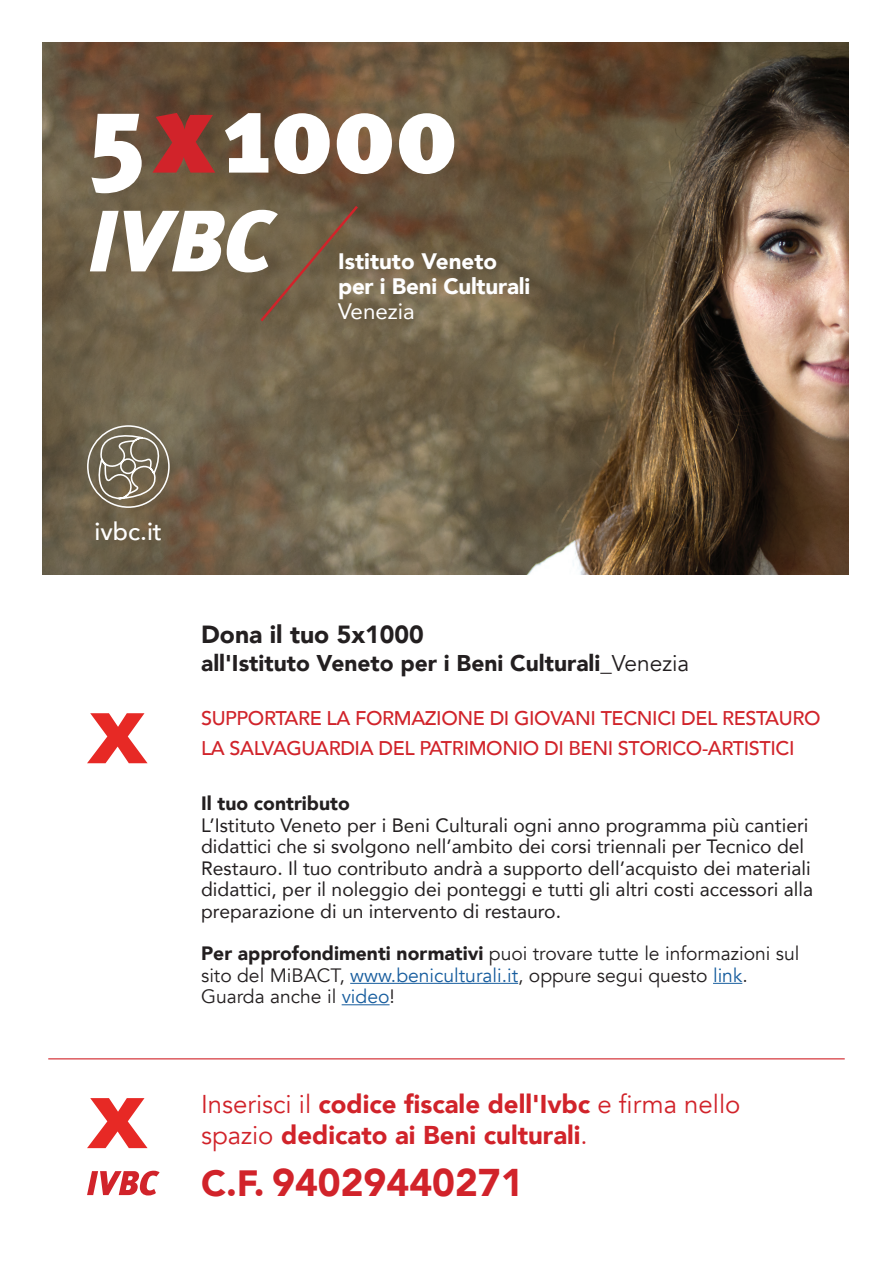
<style>
.page{position:relative;width:893px;height:1263px;background:#fff}
.page>*{position:absolute;margin:0;border:0;box-sizing:border-box;transform-origin:0 0}
.t1{font:900 111.75px "Meta Plus";color:#fff}
.t2{font:italic 900 87px "Meta Plus";color:#fff}
.t3{font:900 38.55px "Avenir";color:#d1232a}
.t4{font:900 25.8px/30.9px "Avenir";color:#d1232a}
.t5{font:500 24.9px "Avenir";color:#fff}
.t6{font:900 24.75px "Avenir";color:#231f20}
.t7{font:900 22.8px "Avenir";color:#231f20}
.t8{font:900 22.35px/24.9px "Avenir";letter-spacing:-.01em;color:#fff}
.t9{font:22.35px "Avenir";color:#fff}
.t10{font:500 19.8px/30.6px "Avenir";letter-spacing:-.02em;color:#d1232a}
.t11{font:19.35px/21.5px "Avenir";color:#231f20}
.t12{font:19.35px/21.5px "Avenir";color:#231f20}
.t13{font:900 19.35px "Avenir";color:#231f20}
.s1{color:#d1232a}
.s2{font-weight:400}
.s3{font-weight:900}
.s4{color:#175d9e}
.s5{font-size:36.45px}
</style>
<div class="page">
<img style="left:43px;top:43px;width:805px;height:531px">
<svg style="left:258px;top:203px;width:102px;height:121px;background:#736048"></svg>
<svg style="left:86px;top:424px;width:84px;height:85px;background:#847b67"></svg>
<hr style="left:350px;top:983px;width:168px;height:1px;background:#175d9e">
<svg style="left:713px;top:983px;width:29px;height:1px"></svg>
<hr style="left:342px;top:1004px;width:48px;height:1px;background:#175d9e">
<svg style="left:87px;top:1098px;width:61px;height:50px"></svg>
<svg style="left:87px;top:713px;width:61px;height:50px"></svg>
<svg style="left:87px;top:1171px;width:73px;height:24px"></svg>
<hr style="left:48px;top:1058px;width:797px;height:1px;background:#d1232a">
<h1 class="t1" style="left:91px;top:68px;width:368px">5<span class="s1">x</span>1000</h1>
<h2 class="t2" style="left:87px;top:191px;width:185px">IVBC</h2>
<p class="t8" style="left:338px;top:248px;width:194px">Istituto Veneto per i Beni Culturali</p>
<p class="t9" style="left:338px;top:293px;width:78px">Venezia</p>
<p class="t5" style="left:95px;top:510px;width:69px">ivbc.it</p>
<p class="t6" style="left:201px;top:613px;width:224px">Dona il tuo 5x1000</p>
<p class="t7" style="left:201px;top:643px;width:490px">all'Istituto Veneto per i Beni Culturali_<span class="s2">Venezia</span></p>
<p class="t10" style="left:201px;top:701px;width:621px">SUPPORTARE LA FORMAZIONE DI GIOVANI TECNICI DEL RESTAURO<br>LA SALVAGUARDIA DEL PATRIMONIO DI BENI STORICO-ARTISTICI</p>
<p class="t13" style="left:201px;top:787px;width:150px">Il tuo contributo</p>
<p class="t11" style="left:201px;top:814px;width:613px">L’Istituto Veneto per i Beni Culturali ogni anno programma più cantieri didattici che si svolgono nell’ambito dei corsi triennali per Tecnico del Restauro. Il tuo contributo andrà a supporto dell’acquisto dei materiali didattici, per il noleggio dei ponteggi e tutti gli altri costi accessori alla preparazione di un intervento di restauro.</p>
<p class="t12" style="left:201px;top:943px;width:600px"><span class="s3">Per approfondimenti normativi</span> puoi trovare tutte le informazioni sul sito del MiBACT, <span class="s4">www.beniculturali.it</span>, oppure segui questo <span class="s4">link</span>.<br>Guarda anche il <span class="s4">video</span>!</p>
<h3 class="t4" style="left:201px;top:1088px;width:541px"><span class="s2">Inserisci il</span> codice fiscale dell'Ivbc <span class="s2">e firma nello spazio</span> dedicato ai Beni culturali<span class="s2">.</span></h3>
<h3 class="t3" style="left:201px;top:1149px;width:324px"><span class="s5">C.F.</span> 94029440271</h3>
</div>
